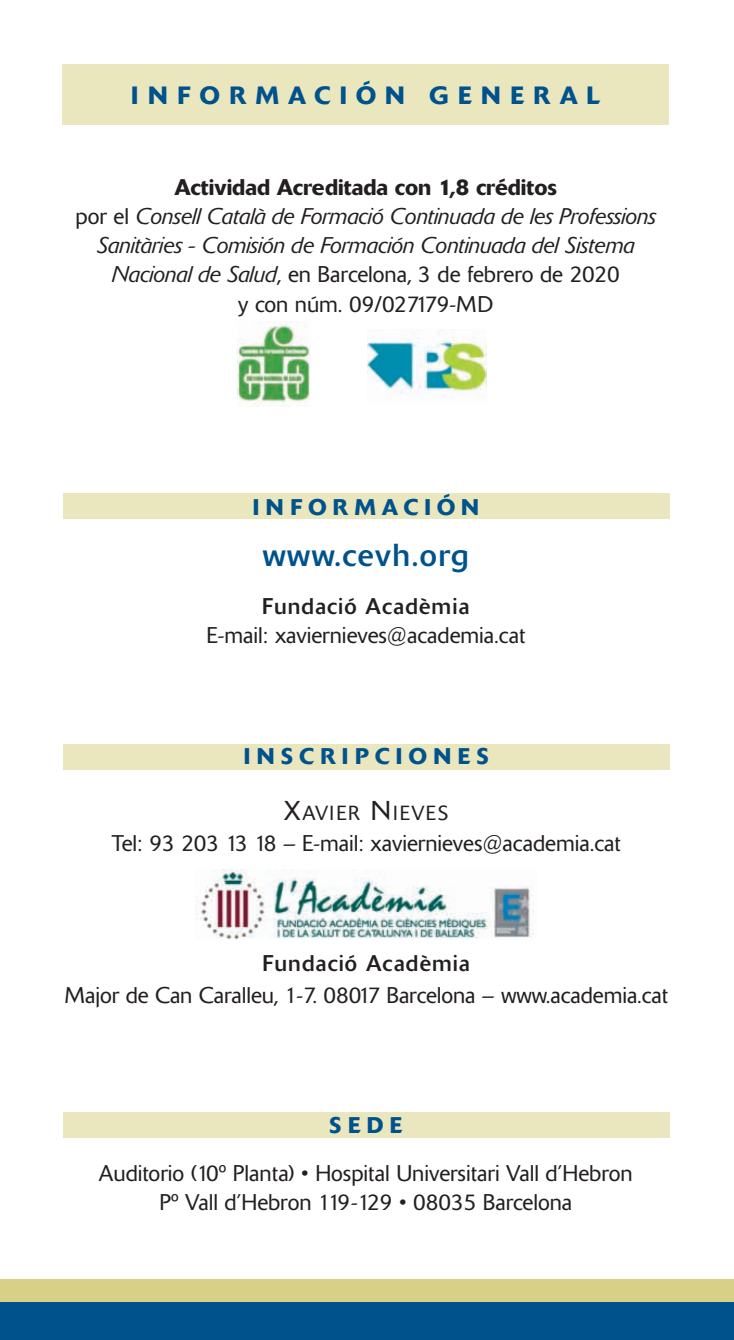
<style>
.page{position:relative;width:734px;height:1340px;background:#fff}
.page>*{position:absolute;margin:0;border:0;box-sizing:border-box;transform-origin:0 0}
.t1{font:31.5px "Delta";letter-spacing:.05em;color:#00528c}
.t2{font:500 24.75px "Delta";letter-spacing:.37em;color:#00528c}
.t3{font:300 22.5px/29.2px "Delta";color:#231f20;text-align:center}
.t4{font:italic 300 22.5px/29.2px "Delta";color:#231f20;text-align:center}
.t5{font:22.5px "Delta";letter-spacing:.05em;color:#231f20}
.t6{font:500 22.5px "Delta";letter-spacing:.27em;color:#00528c}
.t7{font:300 20.25px "Delta";letter-spacing:.075em;color:#231f20}
.s1{font-weight:500;font-style:normal}
.s2{font-style:normal}
.s3{font-size:27px}
</style>
<div class="page">
<div style="left:0;top:1279px;width:733px;height:57px;background:#d8d087"></div>
<div style="left:0;top:1301px;width:733px;height:38px;background:#00528c"></div>
<div style="left:64px;top:1112px;width:605px;height:25px;background:#eae6be"></div>
<div style="left:64px;top:744px;width:605px;height:25px;background:#eae6be"></div>
<div style="left:64px;top:493px;width:605px;height:26px;background:#eae6be"></div>
<img style="left:196px;top:869px;width:338px;height:70px">
<div style="left:63px;top:64px;width:606px;height:61px;background:#eae6be"></div>
<img style="left:237px;top:321px;width:73px;height:85px">
<img style="left:367px;top:329px;width:119px;height:70px">
<p class="t2" style="left:131px;top:87px;width:470px">INFORMACIÓN GENERAL</p>
<p class="t4" style="left:76px;top:174px;width:582px"><span class="s1">Actividad Acreditada con 1,8 créditos<br></span><span class="s2">por el</span> Consell Català de Formació Continuada de les Professions Sanitàries - Comisión de Formación Continuada del Sistema Nacional de Salud<span class="s2">, en Barcelona, 3 de febrero de 2020<br>y con núm. 09/027179-MD</span></p>
<p class="t6" style="left:253px;top:499px;width:227px">INFORMACIÓN</p>
<h1 class="t1" style="left:263px;top:543px;width:208px">www.cevh.org</h1>
<p class="t5" style="left:262px;top:598px;width:209px">Fundació Acadèmia</p>
<p class="t3" style="left:207px;top:623px;width:320px">E-mail: xaviernieves@academia.cat</p>
<p class="t6" style="left:244px;top:748px;width:246px">INSCRIPCIONES</p>
<p class="t7" style="left:284px;top:805px;width:165px"><span class="s3">X</span>AVIER <span class="s3">N</span>IEVES</p>
<p class="t3" style="left:112px;top:831px;width:510px">Tel: 93 203 13 18 – E-mail: xaviernieves@academia.cat</p>
<p class="t5" style="left:262px;top:955px;width:209px">Fundació Acadèmia</p>
<p class="t3" style="left:65px;top:982px;width:604px">Major de Can Caralleu, 1-7. 08017 Barcelona – www.academia.cat</p>
<p class="t6" style="left:329px;top:1116px;width:75px">SEDE</p>
<p class="t3" style="left:99px;top:1160px;width:535px">Auditorio (10º Planta) • Hospital Universitari Vall d’Hebron<br>Pº Vall d’Hebron 119-129 • 08035 Barcelona</p>
</div>
